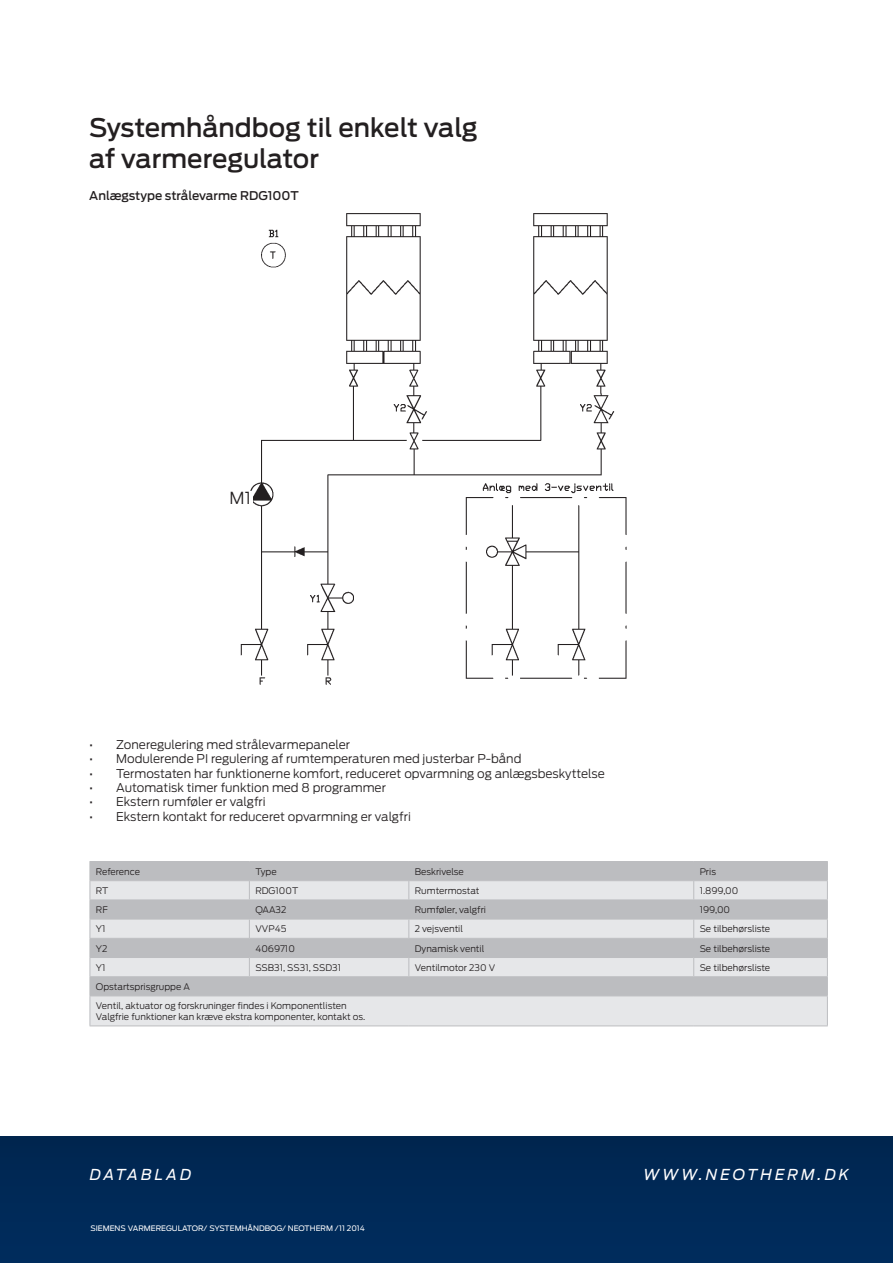
<style>
.page{position:relative;width:893px;height:1263px;background:#fff}
.page>*{position:absolute;margin:0;border:0;box-sizing:border-box;transform-origin:0 0}
.t1{font:500 25.5px "Antenna";color:#231f20}
.t2{font:300 16.5px "Antenna";color:#231f20}
.t3{font:italic 15px "Antenna";letter-spacing:.2em;color:#fff}
.t4{font:300 12px "Antenna";color:#231f20}
.t5{font:500 12px "Antenna";color:#231f20}
.t6{font:300 9px "Antenna";color:#231f20}
.Fuss_links{font:7.5px "Antenna";color:#fff}
</style>
<div class="page">
<img style="left:240px;top:213px;width:387px;height:472px">
<div style="left:91px;top:862px;width:736px;height:18px;background:#bcbdc0"></div>
<svg style="left:91px;top:881px;width:736px;height:144px;background:#d4d5d8"></svg>
<hr style="left:90px;top:861px;width:159px;height:1px;background:#bcbdc0">
<hr style="left:249px;top:861px;width:160px;height:1px;background:#bcbdc0">
<hr style="left:409px;top:861px;width:285px;height:1px;background:#bcbdc0">
<hr style="left:694px;top:861px;width:134px;height:1px;background:#bcbdc0">
<hr style="left:90px;top:880px;width:159px;height:1px;background:#bcbdc0">
<hr style="left:249px;top:880px;width:160px;height:1px;background:#bcbdc0">
<hr style="left:409px;top:880px;width:285px;height:1px;background:#bcbdc0">
<hr style="left:694px;top:880px;width:134px;height:1px;background:#bcbdc0">
<hr style="left:90px;top:899px;width:159px;height:1px;background:#bcbdc0">
<hr style="left:249px;top:899px;width:160px;height:1px;background:#bcbdc0">
<hr style="left:409px;top:899px;width:285px;height:1px;background:#bcbdc0">
<hr style="left:694px;top:899px;width:134px;height:1px;background:#bcbdc0">
<hr style="left:90px;top:919px;width:159px;height:1px;background:#bcbdc0">
<hr style="left:249px;top:919px;width:160px;height:1px;background:#bcbdc0">
<hr style="left:409px;top:919px;width:285px;height:1px;background:#bcbdc0">
<hr style="left:694px;top:919px;width:134px;height:1px;background:#bcbdc0">
<hr style="left:90px;top:938px;width:159px;height:1px;background:#bcbdc0">
<hr style="left:249px;top:938px;width:160px;height:1px;background:#bcbdc0">
<hr style="left:409px;top:938px;width:285px;height:1px;background:#bcbdc0">
<hr style="left:694px;top:938px;width:134px;height:1px;background:#bcbdc0">
<hr style="left:90px;top:957px;width:159px;height:1px;background:#bcbdc0">
<hr style="left:249px;top:957px;width:160px;height:1px;background:#bcbdc0">
<svg style="left:249px;top:862px;width:1px;height:114px"></svg>
<hr style="left:409px;top:957px;width:285px;height:1px;background:#bcbdc0">
<svg style="left:408px;top:862px;width:1px;height:114px"></svg>
<hr style="left:694px;top:957px;width:134px;height:1px;background:#bcbdc0">
<svg style="left:693px;top:862px;width:1px;height:114px"></svg>
<hr style="left:90px;top:976px;width:159px;height:1px;background:#bcbdc0">
<hr style="left:249px;top:976px;width:160px;height:1px;background:#bcbdc0">
<hr style="left:409px;top:976px;width:285px;height:1px;background:#bcbdc0">
<hr style="left:694px;top:976px;width:134px;height:1px;background:#bcbdc0">
<hr style="left:90px;top:995px;width:159px;height:1px;background:#bcbdc0">
<svg style="left:90px;top:862px;width:1px;height:163px"></svg>
<hr style="left:249px;top:995px;width:160px;height:1px;background:#bcbdc0">
<hr style="left:409px;top:995px;width:285px;height:1px;background:#bcbdc0">
<hr style="left:694px;top:995px;width:134px;height:1px;background:#bcbdc0">
<svg style="left:827px;top:862px;width:1px;height:163px"></svg>
<hr style="left:90px;top:1025px;width:159px;height:1px;background:#bcbdc0">
<hr style="left:249px;top:1025px;width:160px;height:1px;background:#bcbdc0">
<hr style="left:409px;top:1025px;width:285px;height:1px;background:#bcbdc0">
<hr style="left:694px;top:1025px;width:134px;height:1px;background:#bcbdc0">
<div style="left:230px;top:491px;width:23px;height:21px;background:#fff"></div>
<div style="left:0;top:1137px;width:893px;height:126px;background:#002957"></div>
<p class="t1" style="left:89px;top:113px;width:390px">Systemhåndbog til enkelt valg</p>
<p class="t1" style="left:89px;top:143px;width:231px">af varmeregulator</p>
<p class="t5" style="left:89px;top:189px;width:211px">Anlægstype strålevarme RDG100T</p>
<p class="t2" style="left:230px;top:488px;width:23px">M1</p>
<p class="t4" style="left:89px;top:737px;width:262px">• Zoneregulering med strålevarmepaneler</p>
<p class="t4" style="left:89px;top:752px;width:434px">• Modulerende PI regulering af rumtemperaturen med justerbar P-bånd</p>
<p class="t4" style="left:89px;top:766px;width:517px">• Termostaten har funktionerne komfort, reduceret opvarmning og anlægsbeskyttelse</p>
<p class="t4" style="left:89px;top:780px;width:298px">• Automatisk timer funktion med 8 programmer</p>
<p class="t4" style="left:89px;top:795px;width:178px">• Ekstern rumføler er valgfri</p>
<p class="t4" style="left:89px;top:809px;width:323px">• Ekstern kontakt for reduceret opvarmning er valgfri</p>
<p class="t6" style="left:96px;top:866px;width:46px">Reference</p>
<p class="t6" style="left:255px;top:866px;width:23px">Type</p>
<p class="t6" style="left:415px;top:866px;width:51px">Beskrivelse</p>
<p class="t6" style="left:700px;top:866px;width:18px">Pris</p>
<p class="t6" style="left:96px;top:885px;width:14px">RT</p>
<p class="t6" style="left:255px;top:885px;width:44px">RDG100T</p>
<p class="t6" style="left:415px;top:885px;width:66px">Rumtermostat</p>
<p class="t6" style="left:700px;top:885px;width:40px">1.899,00</p>
<p class="t6" style="left:96px;top:904px;width:13px">RF</p>
<p class="t6" style="left:255px;top:904px;width:33px">QAA32</p>
<p class="t6" style="left:415px;top:904px;width:73px">Rumføler, valgfri</p>
<p class="t6" style="left:700px;top:904px;width:32px">199,00</p>
<p class="t6" style="left:96px;top:924px;width:11px">Y1</p>
<p class="t6" style="left:255px;top:924px;width:33px">VVP45</p>
<p class="t6" style="left:415px;top:924px;width:50px">2 vejsventil</p>
<p class="t6" style="left:700px;top:924px;width:72px">Se tilbehørsliste</p>
<p class="t6" style="left:96px;top:943px;width:13px">Y2</p>
<p class="t6" style="left:255px;top:943px;width:41px">4069710</p>
<p class="t6" style="left:415px;top:943px;width:71px">Dynamisk ventil</p>
<p class="t6" style="left:700px;top:943px;width:72px">Se tilbehørsliste</p>
<p class="t6" style="left:96px;top:962px;width:11px">Y1</p>
<p class="t6" style="left:255px;top:962px;width:87px">SSB31, SS31, SSD31</p>
<p class="t6" style="left:415px;top:962px;width:82px">Ventilmotor 230 V</p>
<p class="t6" style="left:700px;top:962px;width:72px">Se tilbehørsliste</p>
<p class="t6" style="left:96px;top:981px;width:96px">Opstartsprisgruppe A</p>
<p class="t6" style="left:96px;top:1000px;width:252px">Ventil, aktuator og forskruninger findes i Komponentlisten</p>
<p class="t6" style="left:96px;top:1011px;width:271px">Valgfrie funktioner kan kræve ekstra komponenter, kontakt os.</p>
<p class="t3" style="left:90px;top:1166px;width:103px">DATABLAD</p>
<p class="t3" style="left:644px;top:1166px;width:207px">WWW.NEOTHERM.DK</p>
<p class="Fuss_links" style="left:90px;top:1224px;width:276px">SIEMENS VARMEREGULATOR/ SYSTEMHÅNDBOG/ NEOTHERM /11 2014</p>
</div>
